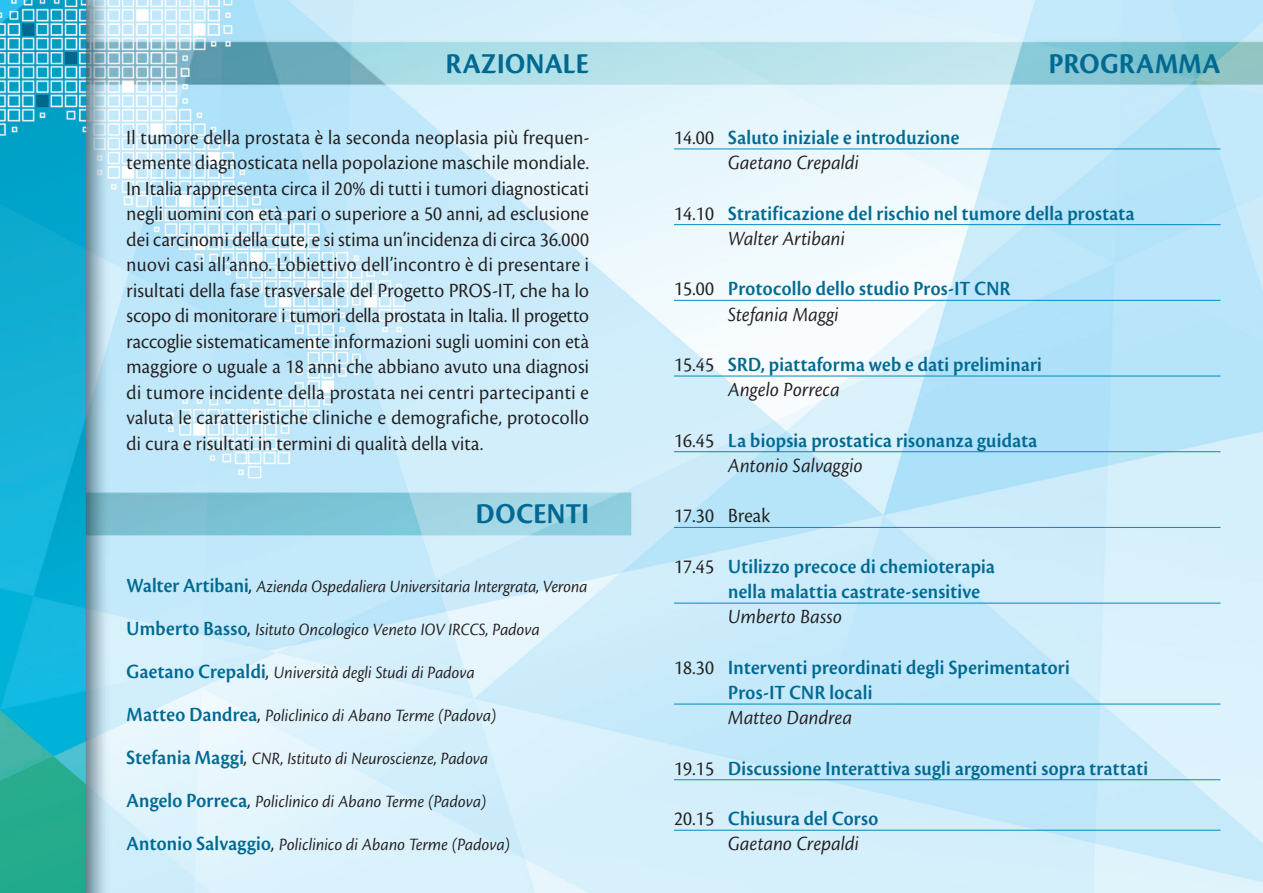
<style>
.page{position:relative;width:1263px;height:893px;background:#fff}
.page>*{position:absolute;margin:0;border:0;box-sizing:border-box;transform-origin:0 0}
.t1{font:30px "Cronos Pro Bold Disp";letter-spacing:.015em;color:#006991;scale:.95 1}
.t2{font:21px/25.5px "Cronos Pro Disp";letter-spacing:.015em;color:#231f20;text-align:justify;scale:.95 1}
.t3{font:21px/25.2px "Cronos Pro Semibold Disp";letter-spacing:.015em;color:#006991;scale:.95 1}
.t4{font:21px "Cronos Pro Disp It";letter-spacing:.01em;color:#231f20;scale:.95 1}
.t5{font:18px "Cronos Pro Disp It";letter-spacing:.01em;color:#231f20;scale:.95 1}
.s1{font-family:"Cronos Pro Semibold Disp";font-size:21px;color:#006991}
.s2{font-size:21px}
.s3{font-family:"Cronos Pro Disp";color:#231f20}
</style>
<div class="page">
<img style="left:0;top:0;width:1263px;height:893px">
<hr style="left:674px;top:149px;width:546px;height:1px;background:#008bc0">
<hr style="left:674px;top:224px;width:546px;height:1px;background:#008bc0">
<hr style="left:674px;top:300px;width:546px;height:1px;background:#008bc0">
<hr style="left:674px;top:376px;width:546px;height:1px;background:#008bc0">
<hr style="left:674px;top:451px;width:546px;height:1px;background:#008bc0">
<hr style="left:674px;top:527px;width:546px;height:1px;background:#008bc0">
<hr style="left:674px;top:603px;width:546px;height:1px;background:#008bc0">
<hr style="left:674px;top:704px;width:546px;height:1px;background:#008bc0">
<hr style="left:674px;top:779px;width:546px;height:1px;background:#008bc0">
<hr style="left:674px;top:830px;width:546px;height:1px;background:#008bc0">
<h1 class="t1" style="left:446px;top:53px;width:152px">RAZIONALE</h1>
<h1 class="t1" style="left:1049px;top:53px;width:182px">PROGRAMMA</h1>
<p class="t2" style="left:127px;top:126px;width:489px">Il tumore della prostata è la seconda neoplasia più frequen&shy;temente diagnosticata nella popolazione maschile mondiale.<br>In Italia rappresenta circa il 20% di tutti i tumori diagnosticati negli uomini con età pari o superiore a 50 anni, ad esclusione dei carcinomi della cute, e si stima un’incidenza di circa 36.000 nuovi casi all’anno. L’obiettivo dell’incontro è di presentare i risultati della fase trasversale del Progetto PROS-IT, che ha lo scopo di monitorare i tumori della prostata in Italia. Il progetto raccoglie sistematicamente informazioni sugli uomini con età maggiore o uguale a 18 anni che abbiano avuto una diagnosi di tumore incidente della prostata nei centri partecipanti e valuta le caratteristiche cliniche e demografiche, protocollo di cura e risultati in termini di qualità della vita.</p>
<h1 class="t1" style="left:476px;top:503px;width:121px">DOCENTI</h1>
<p class="t5" style="left:127px;top:579px;width:487px"><span class="s1">Walter Artibani</span><span class="s2">,</span> Azienda Ospedaliera Universitaria Intergrata, Verona</p>
<p class="t5" style="left:127px;top:622px;width:436px"><span class="s1">Umberto Basso</span><span class="s2">,</span> Isituto Oncologico Veneto IOV IRCCS, Padova</p>
<p class="t5" style="left:127px;top:666px;width:368px"><span class="s1">Gaetano Crepaldi</span><span class="s2">,</span> Università degli Studi di Padova</p>
<p class="t5" style="left:127px;top:709px;width:391px"><span class="s1">Matteo Dandrea</span><span class="s2">,</span> Policlinico di Abano Terme (Padova)</p>
<p class="t5" style="left:127px;top:752px;width:382px"><span class="s1">Stefania Maggi</span><span class="s2">,</span> CNR, Istituto di Neuroscienze, Padova</p>
<p class="t5" style="left:127px;top:795px;width:380px"><span class="s1">Angelo Porreca</span><span class="s2">,</span> Policlinico di Abano Terme (Padova)</p>
<p class="t5" style="left:127px;top:838px;width:405px"><span class="s1">Antonio Salvaggio</span><span class="s2">,</span> Policlinico di Abano Terme (Padova)</p>
<p class="t3" style="left:674px;top:126px;width:302px"><span class="s3">14.00</span> Saluto iniziale e introduzione</p>
<p class="t4" style="left:728px;top:155px;width:139px">Gaetano Crepaldi</p>
<p class="t3" style="left:674px;top:202px;width:486px"><span class="s3">14.10</span> Stratificazione del rischio nel tumore della prostata</p>
<p class="t4" style="left:728px;top:231px;width:124px">Walter Artibani</p>
<p class="t3" style="left:674px;top:278px;width:356px"><span class="s3">15.00</span> Protocollo dello studio Pros-IT CNR</p>
<p class="t4" style="left:728px;top:306px;width:118px">Stefania Maggi</p>
<p class="t3" style="left:674px;top:353px;width:389px"><span class="s3">15.45</span> SRD, piattaforma web e dati preliminari</p>
<p class="t4" style="left:728px;top:382px;width:119px">Angelo Porreca</p>
<p class="t3" style="left:674px;top:429px;width:384px"><span class="s3">16.45</span> La biopsia prostatica risonanza guidata</p>
<p class="t4" style="left:728px;top:458px;width:143px">Antonio Salvaggio</p>
<p class="t2" style="left:674px;top:505px;width:103px">17.30 Break</p>
<p class="t3" style="left:728px;top:555px;width:282px;text-indent:-54px"><span class="s3">17.45</span> Utilizzo precoce di chemioterapia nella malattia castrate-sensitive</p>
<p class="t4" style="left:728px;top:609px;width:121px">Umberto Basso</p>
<p class="t3" style="left:728px;top:656px;width:361px;text-indent:-54px"><span class="s3">18.30</span> Interventi preordinati degli Sperimentatori<br>Pros-IT CNR locali</p>
<p class="t4" style="left:728px;top:710px;width:132px">Matteo Dandrea</p>
<p class="t3" style="left:674px;top:757px;width:500px"><span class="s3">19.15</span> Discussione Interattiva sugli argomenti sopra trattati</p>
<p class="t3" style="left:674px;top:808px;width:217px"><span class="s3">20.15</span> Chiusura del Corso</p>
<p class="t4" style="left:728px;top:836px;width:139px">Gaetano Crepaldi</p>
</div>
